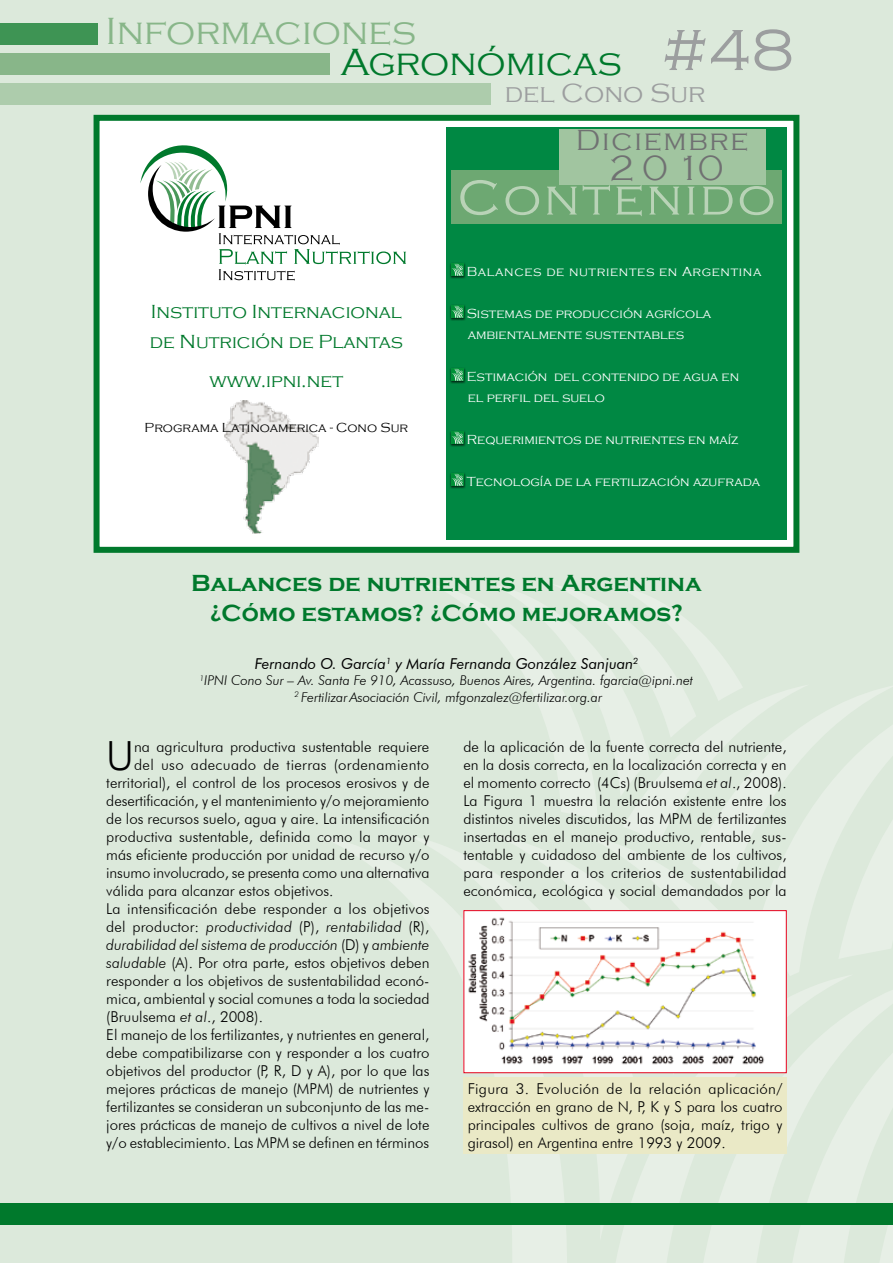
<style>
.page{position:relative;width:893px;height:1263px;background:#fff}
.page>*{position:absolute;margin:0;border:0;box-sizing:border-box;transform-origin:0 0}
.t1{font:300 51px "Copperplate Gothic";letter-spacing:.05em;color:#b9d3b7}
.t2{font:300 40.2px "Futura BT";color:#000}
.t3{font:300 39px "Copperplate Gothic";color:#00792c}
.t4{font:300 39px "Copperplate Gothic";color:#88b689}
.t5{font:300 36px "Copperplate Gothic";color:#707172}
.t6{font:300 30px "Copperplate Gothic";letter-spacing:.06em;color:#707172}
.t7{font:300 27px "Copperplate Gothic";color:#9c9e9f}
.t8{font:700 24px/30px "Copperplate Gothic";color:#00792c;text-align:center}
.t9{font:300 19.5px/30px "Copperplate Gothic";color:#00792c}
.t10{font:300 15px/18px "Futura BT";color:#000;text-align:justify}
.t11{font:italic 300 15px "Futura BT";letter-spacing:-.005em;color:#000}
.t12{font:italic 15px "Futura BT";color:#000}
.t13{font:300 15px "Futura BT";letter-spacing:.025em;color:#000}
.t14{font:300 13.5px/21px "Copperplate Gothic";color:#fff}
.t15{font:italic 300 13.5px/16.5px "Futura BT";color:#000;text-align:center}
.t16{font:300 13.5px "Copperplate Gothic";letter-spacing:.05em;color:#fff}
.t17{font:300 13.5px "Copperplate Gothic";color:#000}
.s1{font-size:60px;color:#9c9e9f}
.s2{font-style:normal}
.s3{font-style:italic}
</style>
<div class="page">
<div style="left:1px;top:0;width:892px;height:1263px;background:#dce9db"></div>
<svg style="left:323px;top:836px;width:244px;height:427px"></svg>
<svg style="left:437px;top:585px;width:456px;height:389px"></svg>
<svg style="left:644px;top:835px;width:65px;height:75px"></svg>
<svg style="left:406px;top:835px;width:238px;height:406px"></svg>
<svg style="left:612px;top:974px;width:236px;height:289px;fill:#e7efe6"></svg>
<svg style="left:700px;top:982px;width:193px;height:281px"></svg>
<svg style="left:789px;top:1034px;width:104px;height:229px"></svg>
<div style="left:0;top:1203px;width:893px;height:22px;background:#00792c"></div>
<div style="left:94px;top:115px;width:705px;height:438px;background:#fff;border:6px solid #00792c"></div>
<div style="left:0;top:53px;width:330px;height:21px;background:#88b689"></div>
<div style="left:0;top:23px;width:98px;height:22px;background:#3e9454"></div>
<div style="left:446px;top:128px;width:341px;height:412px;background:#008843"></div>
<div style="left:451px;top:170px;width:331px;height:54px;background:#6da872"></div>
<div style="left:559px;top:129px;width:206px;height:56px;background:#a1c5a0"></div>
<svg style="left:140px;top:145px;width:266px;height:136px"></svg>
<div style="left:0;top:83px;width:490px;height:21px;background:#adccac"></div>
<img style="left:225px;top:400px;width:93px;height:133px">
<div style="left:450px;top:262px;width:16px;height:17px;background:#000;opacity:.75"></div>
<svg style="left:451px;top:263px;width:12px;height:13px"></svg>
<svg style="left:452px;top:264px;width:11px;height:12px"></svg>
<div style="left:450px;top:304px;width:16px;height:17px;background:#000;opacity:.75"></div>
<svg style="left:451px;top:305px;width:12px;height:13px"></svg>
<svg style="left:452px;top:306px;width:11px;height:12px"></svg>
<div style="left:450px;top:367px;width:16px;height:17px;background:#000;opacity:.75"></div>
<svg style="left:451px;top:368px;width:12px;height:13px"></svg>
<svg style="left:452px;top:369px;width:11px;height:12px"></svg>
<div style="left:450px;top:430px;width:16px;height:17px;background:#000;opacity:.75"></div>
<svg style="left:451px;top:431px;width:12px;height:13px"></svg>
<svg style="left:452px;top:432px;width:11px;height:12px"></svg>
<div style="left:450px;top:472px;width:16px;height:17px;background:#000;opacity:.75"></div>
<svg style="left:451px;top:473px;width:12px;height:13px"></svg>
<svg style="left:452px;top:474px;width:11px;height:12px"></svg>
<div style="left:463px;top:1077px;width:324px;height:77px;background:#eae9c6"></div>
<img style="left:465px;top:912px;width:320px;height:159px">
<div style="left:463px;top:910px;width:324px;height:163px;border:1px solid #e2001a"></div>
<h3 class="t4" style="left:106px;top:10px;width:312px">Informaciones</h3>
<h3 class="t3" style="left:341px;top:41px;width:455px">Agronómicas <span class="s1">#48</span></h3>
<h3 class="t7" style="left:505px;top:78px;width:202px">del Cono Sur</h3>
<h3 class="t9" style="left:150px;top:297px;width:255px">Instituto Internacional de Nutrición de Plantas</h3>
<h3 class="t9" style="left:210px;top:366px;width:135px">www.ipni.net</h3>
<p class="t17" style="left:145px;top:420px;width:265px">Programa Latinoamerica - Cono Sur</p>
<h3 class="t6" style="left:576px;top:124px;width:174px">Diciembre</h3>
<h3 class="t5" style="left:609px;top:149px;width:116px">2 0 10</h3>
<h1 class="t1" style="left:457px;top:170px;width:320px">Contenido</h1>
<p class="t16" style="left:467px;top:264px;width:296px">Balances de nutrientes en Argentina</p>
<p class="t14" style="left:467px;top:303px;width:246px">Sistemas de producción agrícola ambientalmente sustentables</p>
<p class="t14" style="left:467px;top:366px;width:274px">Estimación del contenido de agua en el perfil del suelo</p>
<p class="t14" style="left:467px;top:429px;width:273px">Requerimientos de nutrientes en maíz</p>
<p class="t14" style="left:467px;top:471px;width:295px">Tecnología de la fertilización azufrada</p>
<h3 class="t8" style="left:191px;top:568px;width:512px">Balances de nutrientes en Argentina ¿Cómo estamos? ¿Cómo mejoramos?</h3>
<p class="t12" style="left:255px;top:654px;width:385px">Fernando O. García<sup>1</sup> y María Fernanda González Sanjuan<sup>2</sup></p>
<p class="t15" style="left:200px;top:672px;width:495px"><sup>1</sup>IPNI Cono Sur – Av. Santa Fe 910, Acassuso, Buenos Aires, Argentina. fgarcia@ipni.net<br><sup>2</sup> Fertilizar Asociación Civil, mfgonzalez@fertilizar.org.ar</p>
<h2 class="t2" style="left:106px;top:732px;width:29px">U</h2>
<p class="t10" style="left:134px;top:738px;width:297px">na agricultura productiva sustentable requiere</p>
<p class="t13" style="left:134px;top:756px;width:297px">del uso adecuado de tierras (ordenamiento</p>
<p class="t10" style="left:106px;top:774px;width:325px">territorial), el control de los procesos erosivos y de</p>
<p class="t10" style="left:106px;top:792px;width:324px">desertificación, y el mantenimiento y/o mejoramiento</p>
<p class="t10" style="left:106px;top:810px;width:325px">de los recursos suelo, agua y aire. La intensificación</p>
<p class="t10" style="left:106px;top:828px;width:325px">productiva sustentable, definida como la mayor y</p>
<p class="t10" style="left:106px;top:846px;width:325px">más eficiente producción por unidad de recurso y/o</p>
<p class="t10" style="left:106px;top:864px;width:325px">insumo involucrado, se presenta como una alternativa</p>
<p class="t10" style="left:106px;top:882px;width:229px">válida para alcanzar estos objetivos.</p>
<p class="t10" style="left:106px;top:900px;width:325px">La intensificación debe responder a los objetivos</p>
<p class="t11" style="left:106px;top:918px;width:325px"><span class="s2">del productor:</span> productividad <span class="s2">(P),</span> rentabilidad <span class="s2">(R),</span></p>
<p class="t11" style="left:106px;top:936px;width:325px">durabilidad del sistema de producción <span class="s2">(D) y</span> ambiente</p>
<p class="t10" style="left:106px;top:954px;width:325px"><span class="s3">saludable</span> (A). Por otra parte, estos objetivos deben</p>
<p class="t10" style="left:106px;top:972px;width:325px">responder a los objetivos de sustentabilidad econó-</p>
<p class="t10" style="left:106px;top:990px;width:325px">mica, ambiental y social comunes a toda la sociedad</p>
<p class="t10" style="left:106px;top:1008px;width:158px">(Bruulsema <span class="s3">et al</span>., 2008).</p>
<p class="t10" style="left:106px;top:1026px;width:325px">El manejo de los fertilizantes, y nutrientes en general,</p>
<p class="t10" style="left:106px;top:1044px;width:325px">debe compatibilizarse con y responder a los cuatro</p>
<p class="t10" style="left:106px;top:1062px;width:325px">objetivos del productor (P, R, D y A), por lo que las</p>
<p class="t10" style="left:106px;top:1080px;width:325px">mejores prácticas de manejo (MPM) de nutrientes y</p>
<p class="t10" style="left:106px;top:1098px;width:325px">fertilizantes se consideran un subconjunto de las me-</p>
<p class="t10" style="left:106px;top:1116px;width:325px">jores prácticas de manejo de cultivos a nivel de lote</p>
<p class="t10" style="left:106px;top:1134px;width:324px">y/o establecimiento. Las MPM se definen en términos</p>
<p class="t10" style="left:463px;top:738px;width:325px">de la aplicación de la fuente correcta del nutriente, en la dosis correcta, en la localización correcta y en el momento correcto (4Cs) (Bruulsema <span class="s3">et al</span>., 2008).<br>La Figura 1 muestra la relación existente entre los distintos niveles discutidos, las MPM de fertilizantes insertadas en el manejo productivo, rentable, sus&shy;tentable y cuidadoso del ambiente de los cultivos, para responder a los criterios de sustentabilidad económica, ecológica y social demandados por la</p>
<p class="t10" style="left:468px;top:1080px;width:316px">Figura 3. Evolución de la relación aplicación/ extracción en grano de N, P, K y S para los cuatro principales cultivos de grano (soja, maíz, trigo y girasol) en Argentina entre 1993 y 2009.</p>
</div>
